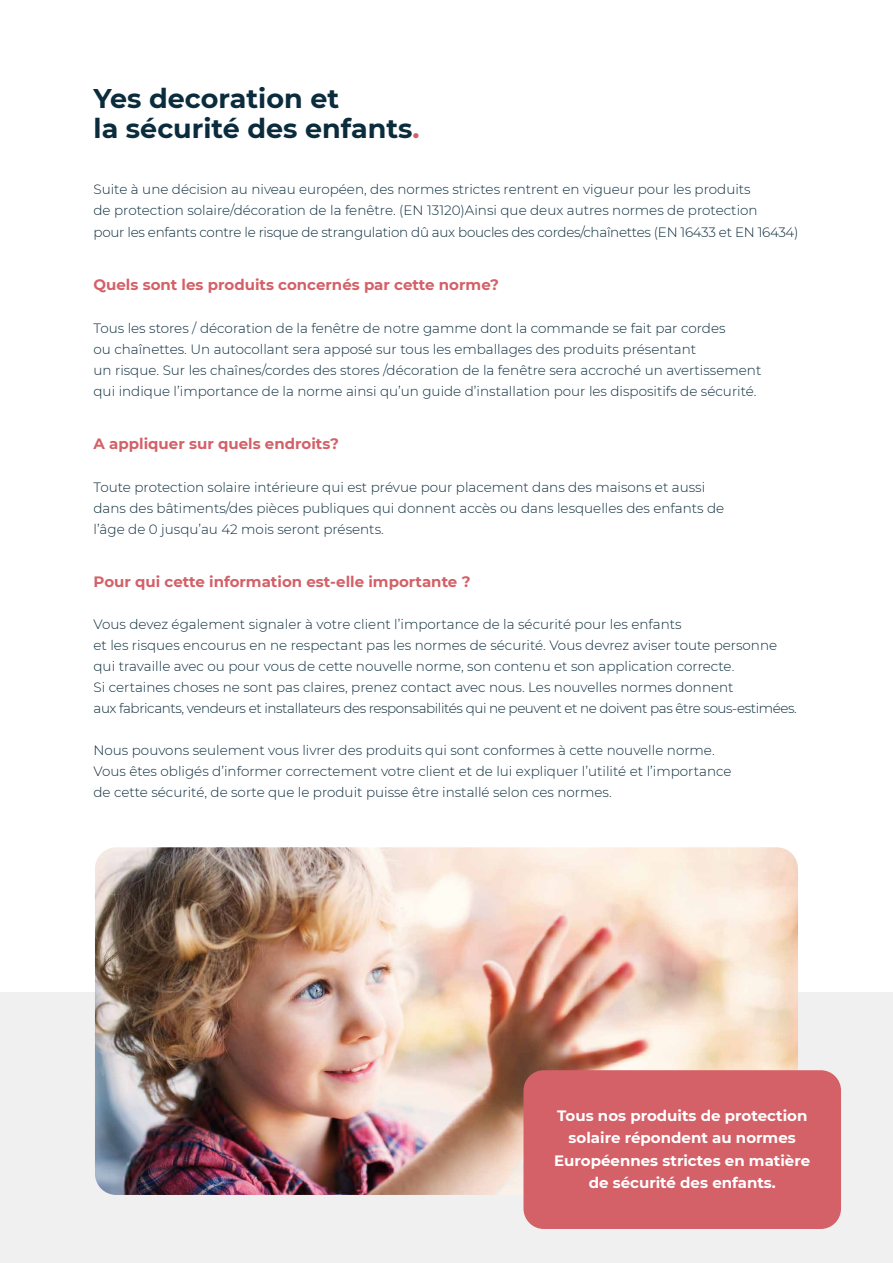
<style>
.page{position:relative;width:893px;height:1263px;background:#fff}
.page>*{position:absolute;margin:0;border:0;box-sizing:border-box;transform-origin:0 0}
.t1{font:700 27px/30px "Montserrat";color:#0b2c3c}
.t2{font:700 15px "Montserrat";color:#d46068}
.t3{font:700 15px/22.5px "Montserrat";color:#fff;text-align:center}
.t4{font:300 13.5px/21px "Montserrat";color:#0b2c3c}
.t5{font:300 13.5px "Montserrat";letter-spacing:-.02em;color:#0b2c3c}
.s1{color:#d46068}
</style>
<div class="page">
<div style="left:0;top:992px;width:893px;height:271px;background:#f0f0f0"></div>
<img style="left:95px;top:847px;width:703px;height:348px">
<div style="left:523px;top:1070px;width:318px;height:159px;background:#d46068;border-radius:20px"></div>
<h1 class="t1" style="left:94px;top:82px;width:327px">Yes decoration et<br>la sécurité des enfants<span class="s1">.</span></h1>
<p class="t4" style="left:94px;top:178px;width:666px">Suite à une décision au niveau européen, des normes strictes rentrent en vigueur pour les produits de protection solaire/décoration de la fenêtre. (EN 13120)Ainsi que deux autres normes de protection</p>
<p class="t5" style="left:94px;top:223px;width:706px">pour les enfants contre le risque de strangulation dû aux boucles des cordes/chaînettes (EN 16433 et EN 16434)</p>
<p class="t2" style="left:94px;top:274px;width:407px">Quels sont les produits concernés par cette norme?</p>
<p class="t4" style="left:94px;top:318px;width:669px">Tous les stores / décoration de la fenêtre de notre gamme dont la commande se fait par cordes<br>ou chaînettes. Un autocollant sera apposé sur tous les emballages des produits présentant<br>un risque. Sur les chaînes/cordes des stores /décoration de la fenêtre sera accroché un avertissement qui indique l’importance de la norme ainsi qu’un guide d’installation pour les dispositifs de sécurité.</p>
<p class="t2" style="left:94px;top:433px;width:247px">A appliquer sur quels endroits?</p>
<p class="t4" style="left:94px;top:477px;width:632px">Toute protection solaire intérieure qui est prévue pour placement dans des maisons et aussi dans des bâtiments/des pièces publiques qui donnent accès ou dans lesquelles des enfants de l’âge de 0 jusqu’au 42 mois seront présents.</p>
<p class="t2" style="left:94px;top:571px;width:378px">Pour qui cette information est-elle importante ?</p>
<p class="t4" style="left:94px;top:613px;width:705px">Vous devez également signaler à votre client l’importance de la sécurité pour les enfants<br>et les risques encourus en ne respectant pas les normes de sécurité. Vous devrez aviser toute personne qui travaille avec ou pour vous de cette nouvelle norme, son contenu et son application correcte.<br>Si certaines choses ne sont pas claires, prenez contact avec nous. Les nouvelles normes donnent<br>aux fabricants, vendeurs et installateurs des responsabilités qui ne peuvent et ne doivent pas être sous-estimées.</p>
<p class="t4" style="left:94px;top:739px;width:639px">Nous pouvons seulement vous livrer des produits qui sont conformes à cette nouvelle norme.<br>Vous êtes obligés d’informer correctement votre client et de lui expliquer l’utilité et l’importance de cette sécurité, de sorte que le produit puisse être installé selon ces normes.</p>
<p class="t3" style="left:554px;top:1103px;width:257px">Tous nos produits de protection solaire répondent au normes<br>Européennes strictes en matière de sécurité des enfants.</p>
</div>
